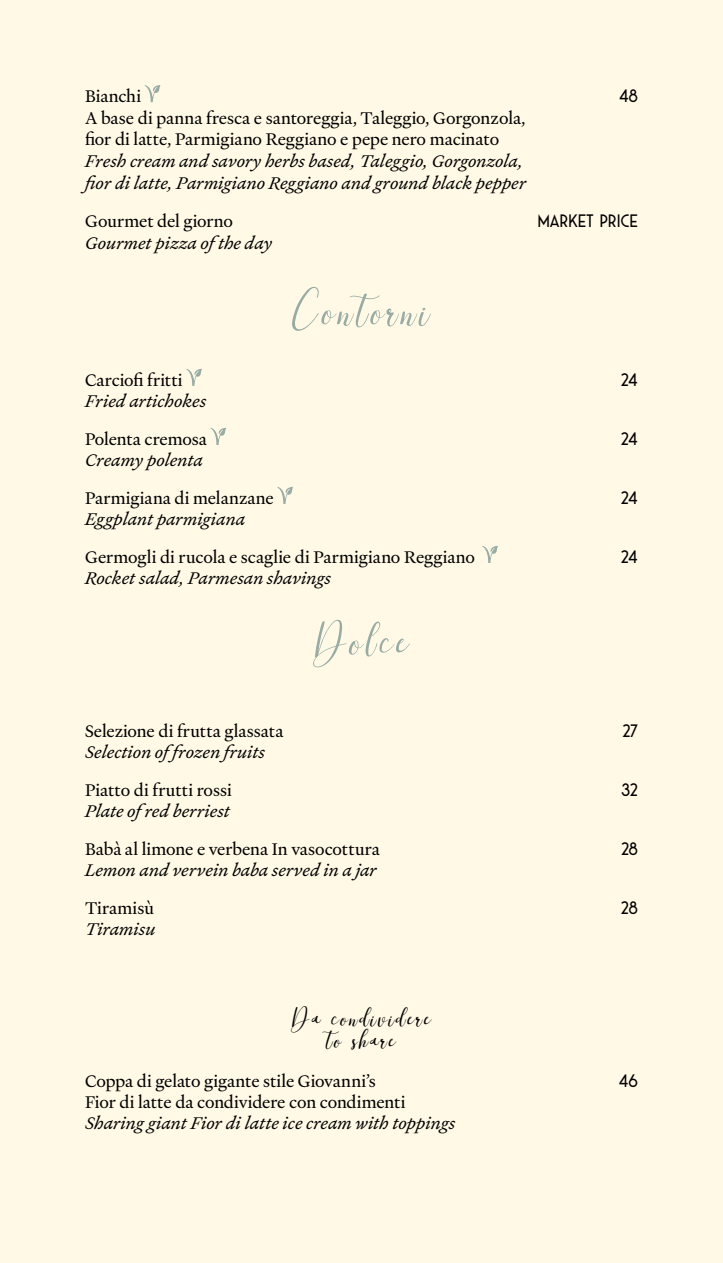
<style>
.page{position:relative;width:723px;height:1263px;background:#fff9e6}
.page>*{position:absolute;margin:0;border:0;box-sizing:border-box;transform-origin:0 0}
.t1{font:54px "Sweet November";letter-spacing:.075em;color:#98aba4}
.t2{font:30px/22.5px "Sweet November";letter-spacing:.07em;color:#000;text-align:center}
.t3{font:18px/21.6px "Heldane Text";color:#000}
.t4{font:italic 18px/21.6px "Heldane Text";color:#000}
.t5{font:18px "Saveur Sans";letter-spacing:-.01em;color:#000}
</style>
<div class="page">
<svg style="left:145px;top:85px;width:15px;height:17px"></svg>
<svg style="left:186px;top:369px;width:16px;height:17px"></svg>
<svg style="left:210px;top:428px;width:16px;height:17px"></svg>
<svg style="left:277px;top:487px;width:16px;height:17px"></svg>
<svg style="left:482px;top:546px;width:16px;height:17px"></svg>
<p class="t3" style="left:85px;top:85px;width:58px">Bianchi</p>
<p class="t5" style="left:619px;top:86px;width:20px">48</p>
<p class="t3" style="left:85px;top:107px;width:442px">A base di panna fresca e santoreggia, Taleggio, Gorgonzola, fior di latte, Parmigiano Reggiano e pepe nero macinato</p>
<p class="t4" style="left:85px;top:150px;width:443px">Fresh cream and savory herbs based, Taleggio, Gorgonzola, fior di latte, Parmigiano Reggiano and ground black pepper</p>
<p class="t3" style="left:85px;top:210px;width:149px">Gourmet del giorno</p>
<p class="t5" style="left:537px;top:211px;width:102px">MARKET PRICE</p>
<p class="t4" style="left:85px;top:232px;width:189px">Gourmet pizza ofthe day</p>
<h1 class="t1" style="left:292px;top:279px;width:139px">Contorni</h1>
<p class="t3" style="left:85px;top:369px;width:99px">Carciofi fritti</p>
<p class="t5" style="left:621px;top:370px;width:19px">24</p>
<p class="t4" style="left:85px;top:390px;width:123px">Fried artichokes</p>
<p class="t3" style="left:85px;top:428px;width:123px">Polenta cremosa</p>
<p class="t5" style="left:621px;top:429px;width:19px">24</p>
<p class="t4" style="left:85px;top:449px;width:119px">Creamy polenta</p>
<p class="t3" style="left:85px;top:487px;width:190px">Parmigiana di melanzane</p>
<p class="t5" style="left:621px;top:488px;width:19px">24</p>
<p class="t4" style="left:85px;top:508px;width:162px">Eggplant parmigiana</p>
<p class="t3" style="left:85px;top:546px;width:391px">Germogli di rucola e scaglie di Parmigiano Reggiano</p>
<p class="t5" style="left:621px;top:547px;width:19px">24</p>
<p class="t4" style="left:85px;top:567px;width:247px">Rocket salad, Parmesan shavings</p>
<h1 class="t1" style="left:314px;top:609px;width:97px">Dolce</h1>
<p class="t3" style="left:85px;top:720px;width:200px">Selezione di frutta glassata</p>
<p class="t5" style="left:622px;top:722px;width:17px">27</p>
<p class="t4" style="left:85px;top:742px;width:182px">Selection offrozen fruits</p>
<p class="t3" style="left:85px;top:779px;width:148px">Piatto di frutti rossi</p>
<p class="t5" style="left:621px;top:781px;width:18px">32</p>
<p class="t4" style="left:85px;top:801px;width:147px">Plate ofred berriest</p>
<p class="t3" style="left:85px;top:838px;width:296px">Babà al limone e verbena In vasocottura</p>
<p class="t5" style="left:621px;top:840px;width:18px">28</p>
<p class="t4" style="left:85px;top:860px;width:293px">Lemon and vervein baba served in a jar</p>
<p class="t3" style="left:85px;top:897px;width:71px">Tiramisù</p>
<p class="t5" style="left:621px;top:899px;width:18px">28</p>
<p class="t4" style="left:85px;top:919px;width:72px">Tiramisu</p>
<h2 class="t2" style="left:292px;top:1006px;width:141px">Da condividere to share</h2>
<p class="t3" style="left:85px;top:1070px;width:292px">Coppa di gelato gigante stile Giovanni’s</p>
<p class="t5" style="left:619px;top:1072px;width:21px">46</p>
<p class="t3" style="left:85px;top:1091px;width:322px">Fior di latte da condividere con condimenti</p>
<p class="t4" style="left:85px;top:1113px;width:372px">Sharing giant Fior di latte ice cream with toppings</p>
</div>
